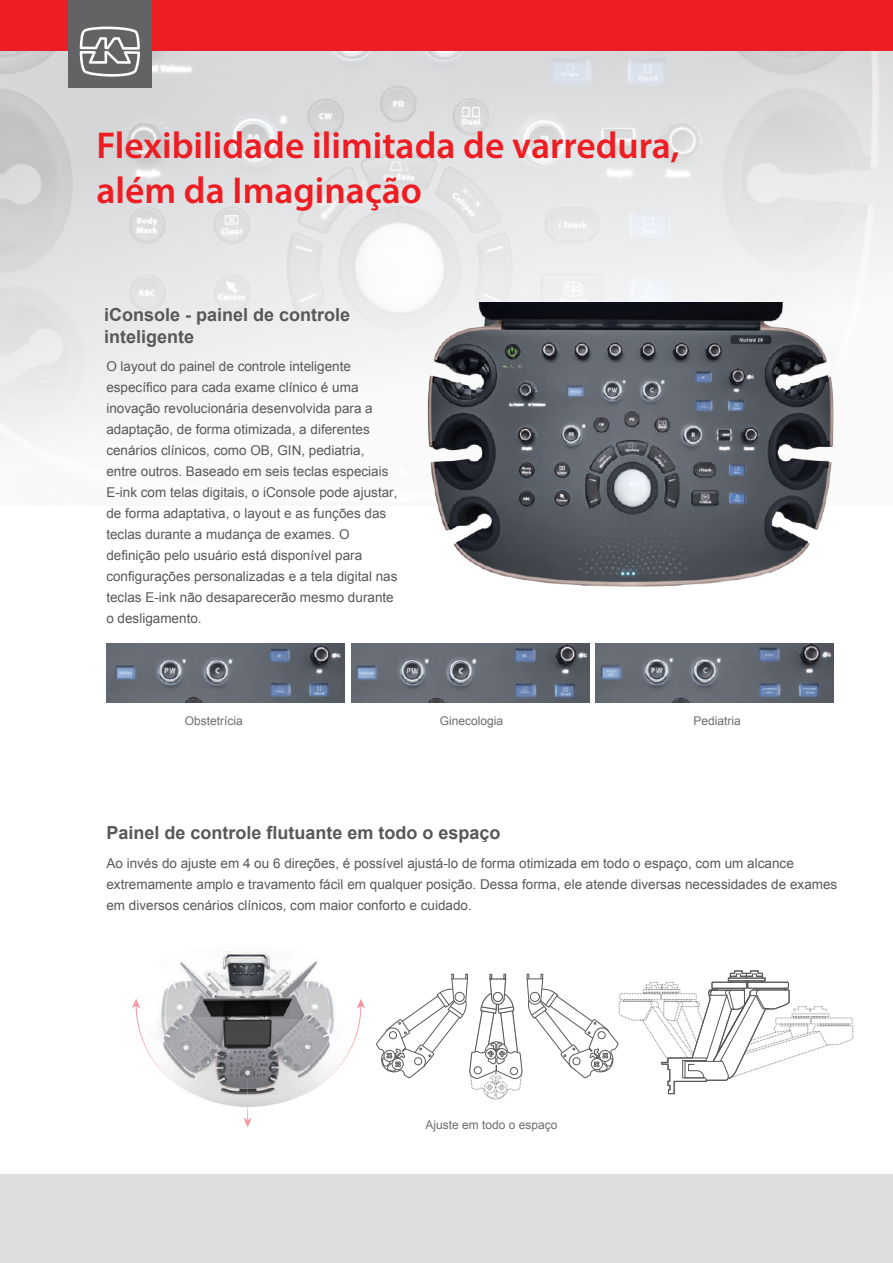
<style>
.page{position:relative;width:893px;height:1263px;background:#fff}
.page>*{position:absolute;margin:0;border:0;box-sizing:border-box;transform-origin:0 0}
.t1{font:600 37.5px/45px "Myriad Pro";color:#ee1d23}
.t2{font:700 18px/21.6px "Arial";color:#57585a}
.t3{font:13.5px/21px "Arial";color:#57585a}
.t4{font:12px "Arial";color:#6c6d70}
</style>
<div class="page">
<img style="left:0;top:50px;width:893px;height:391px">
<img style="left:316px;top:302px;width:577px;height:285px">
<img style="left:135px;top:951px;width:230px;height:64px">
<svg style="left:211px;top:1015px;width:76px;height:92px;background:#89888b"></svg>
<svg style="left:136px;top:1004px;width:76px;height:97px"></svg>
<svg style="left:132px;top:998px;width:8px;height:10px"></svg>
<svg style="left:285px;top:1005px;width:76px;height:96px"></svg>
<svg style="left:357px;top:999px;width:8px;height:9px"></svg>
<svg style="left:247px;top:1073px;width:1px;height:44px"></svg>
<svg style="left:243px;top:1117px;width:9px;height:10px"></svg>
<svg style="left:376px;top:971px;width:477px;height:128px"></svg>
<img style="left:351px;top:643px;width:238px;height:59px">
<img style="left:596px;top:644px;width:238px;height:58px">
<img style="left:107px;top:644px;width:238px;height:58px">
<div style="left:0;top:0;width:893px;height:50px;background:#ee1d23"></div>
<div style="left:68px;top:0;width:83px;height:87px;background:#636366"></div>
<svg style="left:80px;top:27px;width:60px;height:50px"></svg>
<div style="left:0;top:1175px;width:893px;height:88px;background:#dcdddf"></div>
<h1 class="t1" style="left:96px;top:122px;width:585px">Flexibilidade ilimitada de varredura, além da Imaginação</h1>
<h2 class="t2" style="left:104px;top:305px;width:248px">iConsole - painel de controle inteligente</h2>
<p class="t3" style="left:106px;top:356px;width:293px">O layout do painel de controle inteligente específico para cada exame clínico é uma inovação revolucionária desenvolvida para a adaptação, de forma otimizada, a diferentes cenários clínicos, como OB, GIN, pediatria, entre outros. Baseado em seis teclas especiais E-ink com telas digitais, o iConsole pode ajustar, de forma adaptativa, o layout e as funções das teclas durante a mudança de exames. O definição pelo usuário está disponível para configurações personalizadas e a tela digital nas teclas E-ink não desaparecerão mesmo durante o desligamento.</p>
<p class="t4" style="left:185px;top:713px;width:60px">Obstetrícia</p>
<p class="t4" style="left:440px;top:713px;width:65px">Ginecologia</p>
<p class="t4" style="left:693px;top:713px;width:49px">Pediatria</p>
<h2 class="t2" style="left:106px;top:822px;width:396px">Painel de controle flutuante em todo o espaço</h2>
<p class="t3" style="left:106px;top:853px;width:732px">Ao invés do ajuste em 4 ou 6 direções, é possível ajustá-lo de forma otimizada em todo o espaço, com um alcance extremamente amplo e travamento fácil em qualquer posição. Dessa forma, ele atende diversas necessidades de exames em diversos cenários clínicos, com maior conforto e cuidado.</p>
<p class="t4" style="left:425px;top:1117px;width:134px">Ajuste em todo o espaço</p>
</div>
